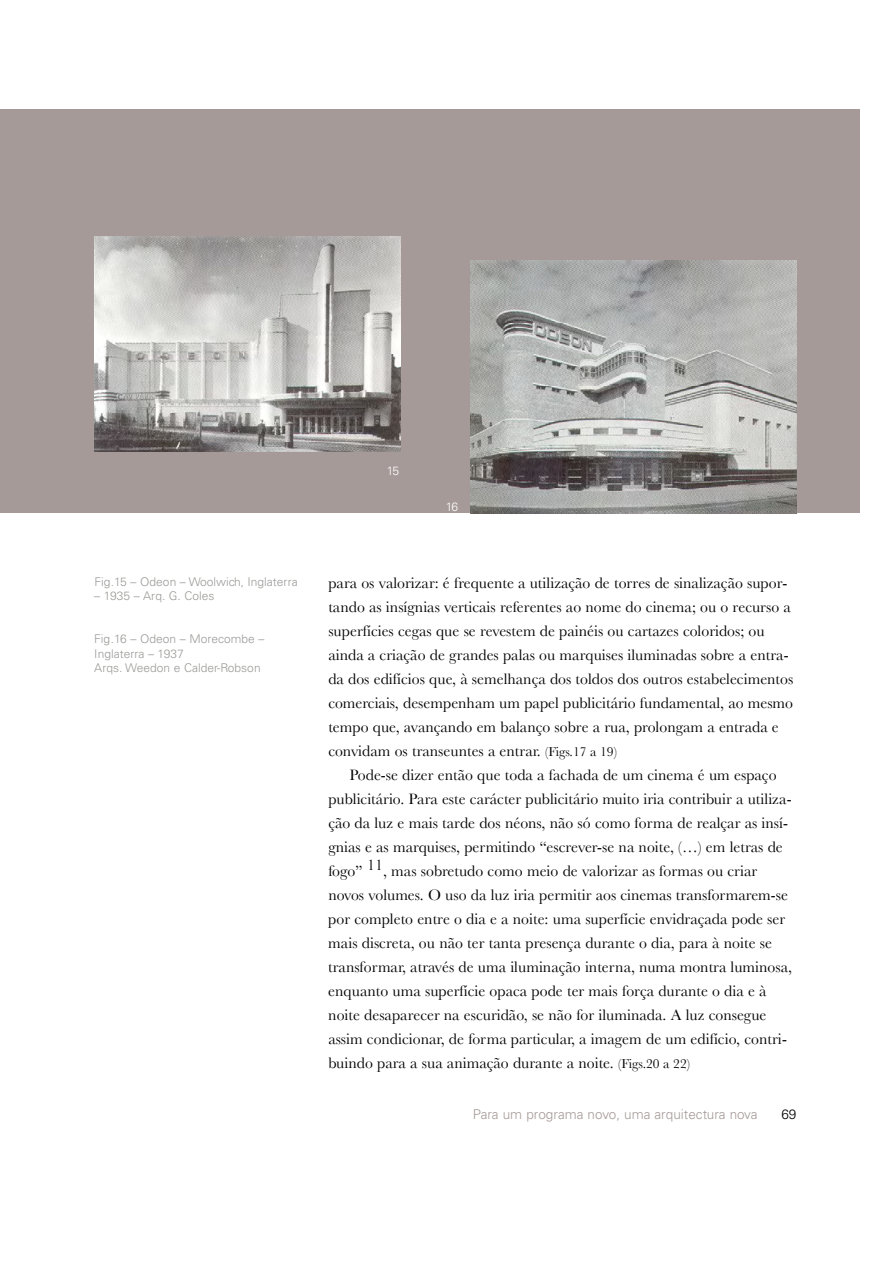
<style>
.page{position:relative;width:893px;height:1263px;background:#fff}
.page>*{position:absolute;margin:0;border:0;box-sizing:border-box;transform-origin:0 0}
.t1{font:15.75px "Baskerville";color:#000}
.t2{font:300 13.5px "Univers";color:#a59a97}
.t3{font:300 13.5px "Univers";color:#000}
.t4{font:300 12px/14.4px "Univers";color:#9a9c98}
.t5{font:300 12px "Univers";color:#fff}
.s1{font-size:13.5px}
</style>
<div class="page">
<div style="left:0;top:109px;width:860px;height:404px;background:#a59a97"></div>
<img style="left:94px;top:237px;width:306px;height:214px">
<img style="left:471px;top:261px;width:325px;height:252px">
<p class="t4" style="left:94px;top:575px;width:205px">Fig.15 – Odeon – Woolwich, Inglaterra</p>
<p class="t4" style="left:94px;top:590px;width:122px">– 1935 – Arq. G. Coles</p>
<p class="t4" style="left:94px;top:633px;width:172px">Fig.16 – Odeon – Morecombe –<br>Inglaterra – 1937<br>Arqs. Weedon e Calder-Robson</p>
<p class="t5" style="left:387px;top:467px;width:14px">15</p>
<p class="t5" style="left:446px;top:502px;width:14px">16</p>
<p class="t1" style="left:328px;top:574px;width:460px">para os valorizar: é frequente a utilização de torres de sinalização supor-</p>
<p class="t1" style="left:328px;top:597px;width:464px">tando as insígnias verticais referentes ao nome do cinema; ou o recurso a</p>
<p class="t1" style="left:328px;top:622px;width:438px">superfícies cegas que se revestem de painéis ou cartazes coloridos; ou</p>
<p class="t1" style="left:328px;top:646px;width:462px">ainda a criação de grandes palas ou marquises iluminadas sobre a entra-</p>
<p class="t1" style="left:328px;top:669px;width:466px">da dos edifícios que, à semelhança dos toldos dos outros estabelecimentos</p>
<p class="t1" style="left:328px;top:694px;width:466px">comerciais, desempenham um papel publicitário fundamental, ao mesmo</p>
<p class="t1" style="left:328px;top:718px;width:452px">tempo que, avançando em balanço sobre a rua, prolongam a entrada e</p>
<p class="t1" style="left:328px;top:741px;width:290px">convidam os transeuntes a entrar. <span class="s1">(Figs.17 a 19)</span></p>
<p class="t1" style="left:350px;top:766px;width:428px">Pode-se dizer então que toda a fachada de um cinema é um espaço</p>
<p class="t1" style="left:328px;top:790px;width:465px">publicitário. Para este carácter publicitário muito iria contribuir a utiliza-</p>
<p class="t1" style="left:328px;top:813px;width:461px">ção da luz e mais tarde dos néons, não só como forma de realçar as insí-</p>
<p class="t1" style="left:328px;top:838px;width:456px">gnias e as marquises, permitindo “escrever-se na noite, (…) em letras de</p>
<p class="t1" style="left:328px;top:862px;width:430px">fogo” 11, mas sobretudo como meio de valorizar as formas ou criar</p>
<p class="t1" style="left:328px;top:885px;width:461px">novos volumes. O uso da luz iria permitir aos cinemas transformarem-se</p>
<p class="t1" style="left:328px;top:910px;width:458px">por completo entre o dia e a noite: uma superfície envidraçada pode ser</p>
<p class="t1" style="left:328px;top:934px;width:445px">mais discreta, ou não ter tanta presença durante o dia, para à noite se</p>
<p class="t1" style="left:328px;top:957px;width:465px">transformar, através de uma iluminação interna, numa montra luminosa,</p>
<p class="t1" style="left:328px;top:982px;width:440px">enquanto uma superfície opaca pode ter mais força durante o dia e à</p>
<p class="t1" style="left:328px;top:1006px;width:440px">noite desaparecer na escuridão, se não for iluminada. A luz consegue</p>
<p class="t1" style="left:328px;top:1029px;width:460px">assim condicionar, de forma particular, a imagem de um edifício, contri-</p>
<p class="t1" style="left:328px;top:1054px;width:363px">buindo para a sua animação durante a noite. <span class="s1">(Figs.20 a 22)</span></p>
<p class="t2" style="left:473px;top:1109px;width:286px">Para um programa novo, uma arquitectura nova</p>
<p class="t3" style="left:781px;top:1109px;width:17px">69</p>
</div>
